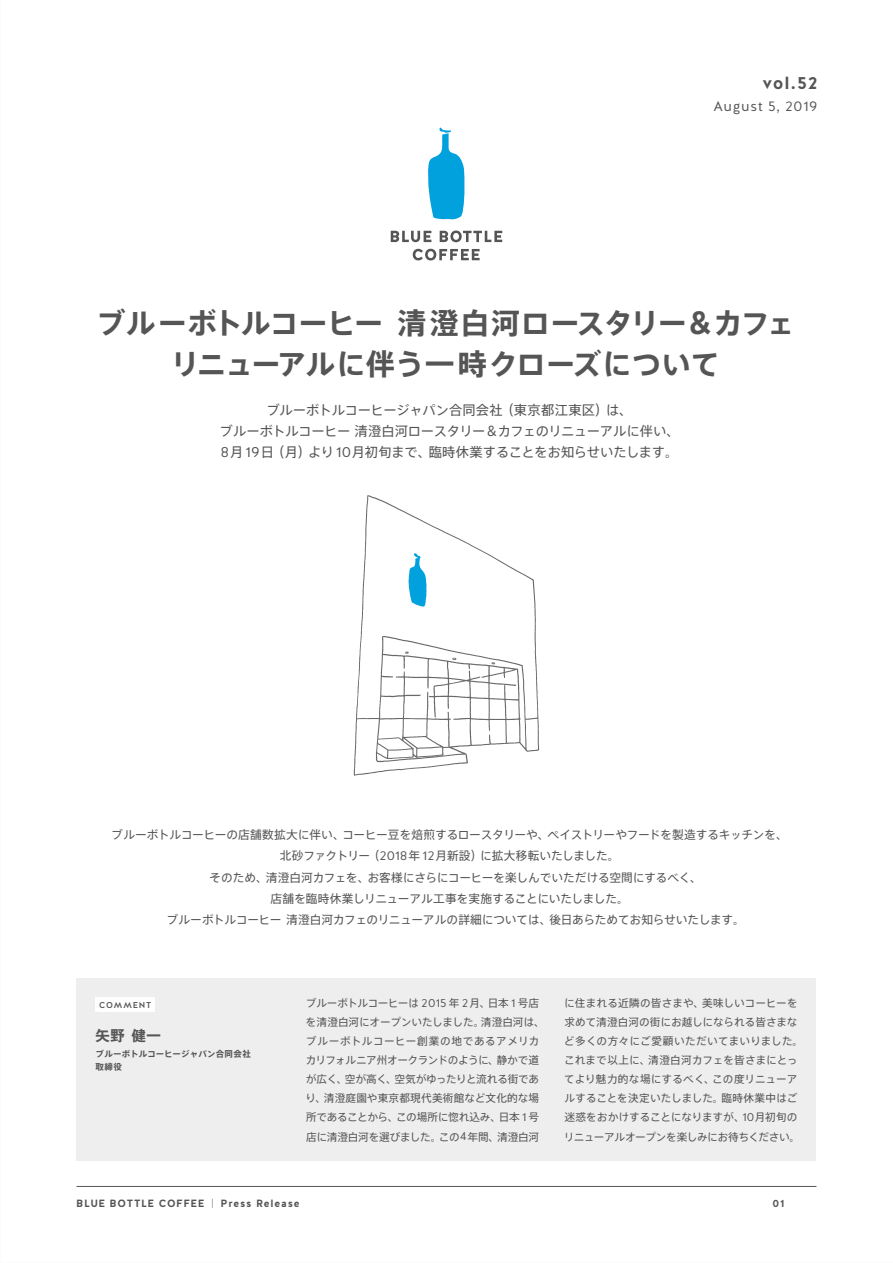
<style>
.page{position:relative;width:893px;height:1263px;background:#fff}
.page>*{position:absolute;margin:0;border:0;box-sizing:border-box;transform-origin:0 0}
.t1{font:700 29.25px/41px "Axis Std";color:#555;text-align:center}
.t2{font:700 17.55px "Halis GR";color:#555}
.t3{font:700 14.4px "Axis Std";color:#555}
.t4{font:14.1px "Halis GR";letter-spacing:.06em;color:#555}
.t5{font:13.35px/21.3px "Axis Std";letter-spacing:-.01em;color:#555;text-align:center}
.t6{font:11.7px/21.3px "Axis Std";letter-spacing:-.01em;color:#555;text-align:center}
.t7{font:10.65px/19.2px "Axis Std";letter-spacing:-.005em;color:#555}
.t8{font:700 10.5px "Halis GR";letter-spacing:.065em;color:#555}
.t9{font:700 8.55px/12.8px "Axis Std";letter-spacing:.025em;color:#555}
.t10{font:8.55px "Halis GR S Medium";letter-spacing:.085em;color:#555}
.s1{font-family:"Halis GR";font-size:14.55px}
.s2{font-family:"Halis GR";font-size:12.9px}
.s3{font-family:"Halis GR";font-size:11.7px}
.s4{font-family:"Axis Std";font-weight:300;font-size:9.6px}
</style>
<div class="page">
<div style="left:0;top:0;width:893px;height:1263px;background:linear-gradient(to bottom,#fff,#f8f8f8)"></div>
<h2 class="t2" style="left:762px;top:71px;width:57px">vol.52</h2>
<h3 class="t4" style="left:713px;top:97px;width:106px">August 5, 2019</h3>
<h1 class="t1" style="left:96px;top:301px;width:701px">ブルーボトルコーヒー清澄白河ロースタリー＆カフェリニューアルに伴う一時クローズについて</h1>
<p class="t5" style="left:219px;top:398px;width:462px">ブルーボトルコーヒージャパン合同会社（東京都江東区）は、<br>ブルーボトルコーヒー清澄白河ロースタリー＆カフェのリニューアルに伴い、<br><span class="s1">8</span>月 <span class="s1">19</span>日（月）より<span class="s1">10</span>月初旬まで、臨時休業することをお知らせいたします。</p>
<p class="t6" style="left:111px;top:823px;width:678px">ブルーボトルコーヒーの店舗数拡大に伴い、コーヒー豆を焙煎するロースタリーや、ペイストリーやフードを製造するキッチンを、北砂ファクトリー（<span class="s2">2018</span>年 <span class="s2">12</span>月新設）に拡大移転いたしました。<br>　そのため、清澄白河カフェを、お客様にさらにコーヒーを楽しんでいただける空間にするべく、<br>店舗を臨時休業しリニューアル工事を実施することにいたしました。<br>　ブルーボトルコーヒー清澄白河カフェのリニューアルの詳細については、後日あらためてお知らせいたします。</p>
<p class="t10" style="left:99px;top:999px;width:54px">COMMENT</p>
<h3 class="t3" style="left:96px;top:1024px;width:67px">矢野健一</h3>
<p class="t9" style="left:95px;top:1047px;width:157px">ブルーボトルコーヒージャパン合同会社取締役</p>
<p class="t7" style="left:306px;top:992px;width:241px">ブルーボトルコーヒーは <span class="s3">2015</span> 年 <span class="s3">2</span>月、日本 <span class="s3">1</span> 号店を清澄白河にオープンいたしました。清澄白河は、ブルーボトルコーヒー創業の地であるアメリカカリフォルニア州オークランドのように、静かで道が広く、空が高く、空気がゆったりと流れる街であり、清澄庭園や東京都現代美術館など文化的な場所であることから、この場所に惚れ込み、日本 <span class="s3">1</span> 号店に清澄白河を選びました。この<span class="s3">4</span>年間、清澄白河</p>
<p class="t7" style="left:564px;top:992px;width:241px">に住まれる近隣の皆さまや、美味しいコーヒーを求めて清澄白河の街にお越しになられる皆さまなど多くの方々にご愛顧いただいてまいりました。これまで以上に、清澄白河カフェを皆さまにとってより魅力的な場にするべく、この度リニューアルすることを決定いたしました。臨時休業中はご迷惑をおかけすることになりますが、<span class="s3">10</span>月初旬のリニューアルオープンを楽しみにお待ちください。</p>
<p class="t8" style="left:76px;top:1196px;width:225px">BLUE BOTTLE COFFEE <span class="s4">｜</span> Press Release</p>
<p class="t8" style="left:772px;top:1196px;width:13px">01</p>
</div>
